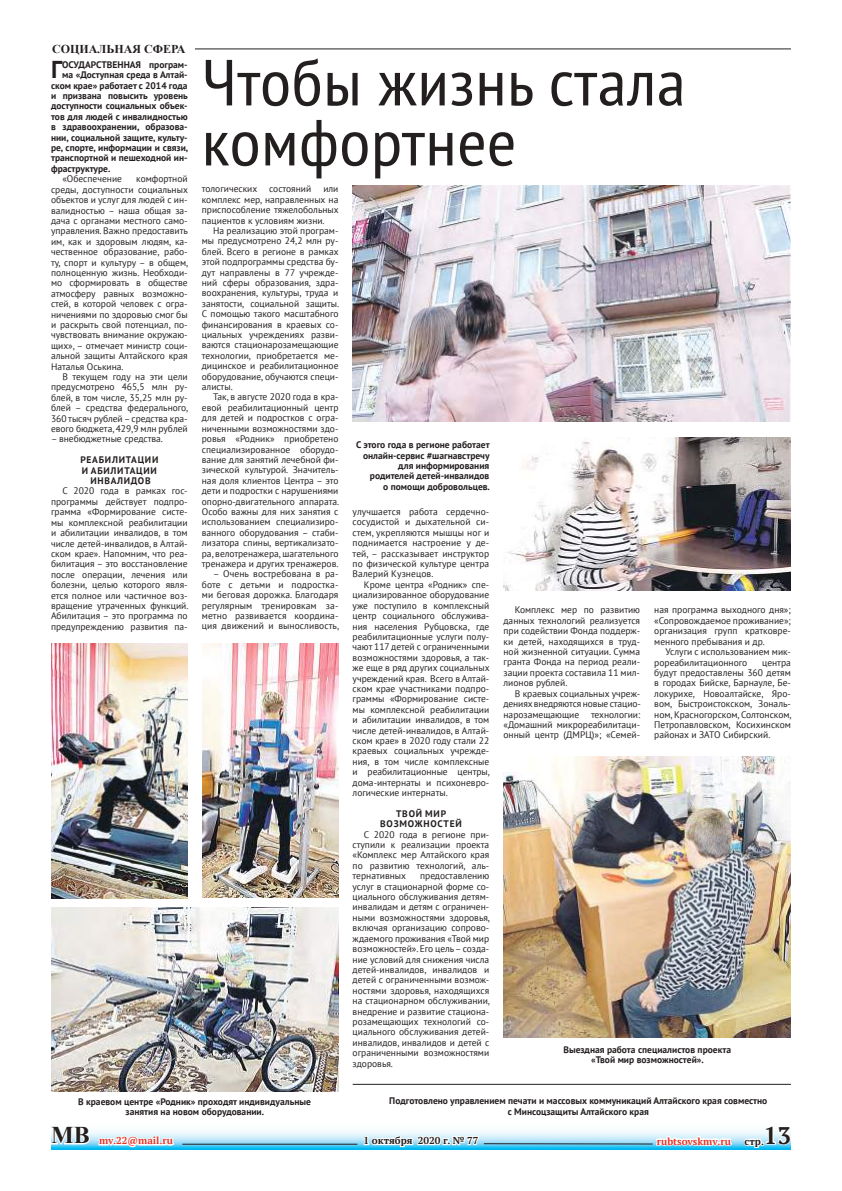
<style>
.page{position:relative;width:842px;height:1191px;background:#fff}
.page>*{position:absolute;margin:0;border:0;box-sizing:border-box;transform-origin:0 0}
.t1{font:condensed 65px/60px "PT Sans";letter-spacing:.01em;color:#241f1f;scale:1.1 1}
.t2{font:700 24.4px "PT Sans";color:#241f1f}
.t3{font:700 24px "Times New Roman";color:#241f1f}
.t4{font:700 24px "PT Serif";color:#241f1f}
.t5{font:700 12px "Times New Roman";color:#241f1f}
.t6{font:700 10px "PT Serif";color:#e83225}
.t7{font:700 10px "PT Serif";color:#241f1f}
.t8{font:9.5px/10.4px "PT Sans";color:#241f1f;text-align:justify}
.t9{font:700 9.5px/10.4px "PT Sans";color:#241f1f;text-align:center}
.t10{font:700 9.5px/10.4px "PT Sans";letter-spacing:.08em;color:#241f1f;text-align:center}
</style>
<div class="page">
<svg style="left:51px;top:1131px;width:691px;height:18px;background:#9adaf1"></svg>
<hr style="left:182px;top:1143px;width:175px;height:1px;background:#241f1f">
<svg style="left:742px;top:1131px;width:49px;height:19px"></svg>
<svg style="left:51px;top:1131px;width:40px;height:14px"></svg>
<svg style="left:97px;top:1091px;width:78px;height:59px"></svg>
<svg style="left:362px;top:1084px;width:371px;height:66px"></svg>
<hr style="left:195px;top:48px;width:596px;height:1px;background:#241f1f">
<svg style="left:200px;top:48px;width:490px;height:2px"></svg>
<img style="left:202px;top:643px;width:136px;height:254px">
<img style="left:51px;top:907px;width:287px;height:184px">
<img style="left:51px;top:643px;width:137px;height:256px">
<img style="left:503px;top:756px;width:288px;height:281px">
<img style="left:503px;top:437px;width:288px;height:153px">
<img style="left:353px;top:186px;width:438px;height:235px">
<hr style="left:353px;top:1083px;width:438px;height:1px;background:#241f1f">
<p class="t5" style="left:52px;top:40px;width:135px">СОЦИАЛЬНАЯ СФЕРА</p>
<h2 class="t2" style="left:51px;top:54px;width:13px">Г</h2>
<p class="t9" style="left:62px;top:59px;width:127px">ОСУДАРСТВЕННАЯ програм-</p>
<p class="t9" style="left:62px;top:69px;width:127px">ма «Доступная среда в Алтай-</p>
<p class="t9" style="left:51px;top:80px;width:138px">ском крае» работает с 2014 года</p>
<p class="t9" style="left:51px;top:90px;width:138px">и призвана повысить уровень</p>
<p class="t9" style="left:51px;top:101px;width:138px">доступности социальных объек-</p>
<p class="t9" style="left:51px;top:111px;width:138px">тов для людей с инвалидностью</p>
<p class="t9" style="left:51px;top:122px;width:138px">в здравоохранении, образова-</p>
<p class="t9" style="left:51px;top:132px;width:138px">нии, социальной защите, культу-</p>
<p class="t9" style="left:51px;top:142px;width:139px">ре, спорте, информации и связи,</p>
<p class="t9" style="left:51px;top:153px;width:138px">транспортной и пешеходной ин-</p>
<p class="t9" style="left:51px;top:163px;width:61px">фраструктуре.</p>
<p class="t8" style="left:62px;top:173px;width:61px">«Обеспечение</p>
<p class="t8" style="left:51px;top:173px;width:139px;text-indent:85px">комфортной среды, доступности социальных объектов и услуг для людей с ин&shy;валидностью – наша общая за&shy;дача с органами местного само&shy;управления. Важно предоставить им, как и здоровым людям, ка&shy;чественное образование, рабо&shy;ту, спорт и культуру – в общем, полноценную жизнь. Необходи&shy;мо сформировать в обществе атмосферу равных возможно&shy;стей, в которой человек с огра&shy;ничениями по здоровью смог бы и раскрыть свой потенциал, по&shy;чувствовать внимание окружаю&shy;щих», – отмечает министр соци&shy;альной защиты Алтайского края Наталья Оськина.</p>
<p class="t8" style="left:51px;top:371px;width:139px;text-indent:11px">В текущем году на эти цели предусмотрено 465,5 млн ру&shy;блей, в том числе, 35,25 млн ру&shy;блей – средства федерального, 360 тысяч рублей – средства кра&shy;евого бюджета, 429,9 млн рублей</p>
<p class="t8" style="left:51px;top:434px;width:113px">– внебюджетные средства.</p>
<p class="t10" style="left:80px;top:454px;width:80px">РЕАБИЛИТАЦИИ<br>И АБИЛИТАЦИИ<br>ИНВАЛИДОВ</p>
<p class="t8" style="left:51px;top:486px;width:139px;text-indent:11px">С 2020 года в рамках гос&shy;программы действует подпро&shy;грамма «Формирование систе&shy;мы комплексной реабилитации и абилитации инвалидов, в том числе детей-инвалидов, в Алтай&shy;ском крае». Напомним, что реа&shy;билитация – это восстановление после операции, лечения или болезни, целью которого явля&shy;ется полное или частичное воз&shy;вращение утраченных функций.<br>Абилитация – это программа по предупреждению развития па-</p>
<h1 class="t1" style="left:202px;top:51px;width:441px">Чтобы жизнь стала комфортнее</h1>
<p class="t8" style="left:202px;top:184px;width:111px">тологических состояний</p>
<p class="t8" style="left:202px;top:184px;width:138px;text-indent:121px">или комплекс мер, направленных на приспособление тяжелобольных пациентов к условиям жизни.</p>
<p class="t8" style="left:202px;top:225px;width:139px;text-indent:11px">На реализацию этой програм&shy;мы предусмотрено 24,2 млн ру&shy;блей. Всего в регионе в рамках этой подпрограммы средства бу&shy;дут направлены в 77 учрежде&shy;ний сферы образования, здра&shy;воохранения, культуры, труда и занятости, социальной защиты.<br>С помощью такого масштабного финансирования в краевых со&shy;циальных учреждениях разви&shy;ваются стационарозамещающие технологии, приобретается ме&shy;дицинское и реабилитационное оборудование, обучаются специ&shy;алисты.</p>
<p class="t8" style="left:202px;top:392px;width:139px;text-indent:11px">Так, в августе 2020 года в кра&shy;евой реабилитационный центр для детей и подростков с огра&shy;ниченными возможностями здо&shy;ровья «Родник» приобретено специализированное оборудо&shy;вание для занятий лечебной фи&shy;зической культурой. Значитель&shy;ная доля клиентов Центра – это дети и подростки с нарушениями опорно-двигательного аппарата.<br>Особо важны для них занятия с использованием специализиро&shy;ванного оборудования – стаби&shy;лизатора спины, вертикализато&shy;ра, велотренажера, шагательного тренажера и других тренажеров.</p>
<p class="t8" style="left:202px;top:568px;width:139px;text-indent:11px">– Очень востребована в ра&shy;боте с детьми и подростка&shy;ми беговая дорожка. Благодаря регулярным тренировкам за&shy;метно развивается координа&shy;ция движений и выносливость,</p>
<p class="t9" style="left:356px;top:439px;width:135px;text-align:right">С этого года в регионе работает онлайн-сервис #шагнавстречу для информирования родителей детей-инвалидов<br>о помощи добровольцев.</p>
<p class="t8" style="left:353px;top:506px;width:138px">улучшается работа сердечно&shy;сосудистой и дыхательной си&shy;стем, укрепляются мышцы ног и поднимается настроение у де&shy;тей, – рассказывает инструктор по физической культуре центра Валерий Кузнецов.</p>
<p class="t8" style="left:353px;top:579px;width:139px;text-indent:11px">Кроме центра «Родник» спе&shy;циализированное оборудование уже поступило в комплексный центр социального обслужива&shy;ния населения Рубцовска, где реабилитационные услуги полу&shy;чают 117 детей с ограниченными возможностями здоровья, а так&shy;же еще в ряд других социальных учреждений края. Всего в Алтай&shy;ском крае участниками подпро&shy;граммы «Формирование систе&shy;мы комплексной реабилитации и абилитации инвалидов, в том числе детей-инвалидов, в Алтай&shy;ском крае» в 2020 году стали 22 краевых социальных учрежде&shy;ния, в том числе комплексные и реабилитационные центры, дома-интернаты и психоневро&shy;логические интернаты.</p>
<p class="t10" style="left:380px;top:808px;width:83px">ТВОЙ МИР<br>ВОЗМОЖНОСТЕЙ</p>
<p class="t8" style="left:353px;top:829px;width:138px;text-indent:11px">С 2020 года в регионе при&shy;ступили к реализации проекта «Комплекс мер Алтайского края по развитию технологий, аль&shy;тернативных</p>
<p class="t8" style="left:503px;top:604px;width:138px;text-indent:11px">Комплекс мер по развитию данных технологий реализуется при содействии Фонда поддерж&shy;ки детей, находящихся в труд&shy;ной жизненной ситуации. Сумма гранта Фонда на период реали&shy;зации проекта составила 11 мил&shy;лионов рублей.</p>
<p class="t8" style="left:503px;top:688px;width:139px;text-indent:11px">В краевых социальных учреж&shy;дениях внедряются новые стацио&shy;нарозамещающие технологии: «Домашний микрореабилитаци&shy;онный центр (ДМРЦ)»; «Семей-</p>
<p class="t8" style="left:654px;top:604px;width:138px">ная программа выходного дня»; «Сопровождаемое проживание»; организация групп кратковре&shy;менного пребывания и др.</p>
<p class="t8" style="left:654px;top:646px;width:138px;text-indent:11px">Услуги с использованием мик&shy;рореабилитационного</p>
<p class="t8" style="left:654px;top:657px;width:139px;text-indent:108px">центра будут предоставлены 360 детям в городах Бийске, Барнауле, Бе&shy;локурихе, Новоалтайске, Яро&shy;вом, Быстроистокском, Зональ&shy;ном, Красногорском, Солтонском, Петропавловском, Косихинском районах и ЗАТО Сибирский.</p>
<p class="t8" style="left:353px;top:870px;width:139px;text-indent:67px">предоставлению услуг в стационарной форме со&shy;циального обслуживания детям&shy;инвалидам и детям с ограничен&shy;ными возможностями здоровья, включая организацию сопрово&shy;ждаемого проживания «Твой мир возможностей». Его цель – созда&shy;ние условий для снижения числа детей-инвалидов, инвалидов и детей с ограниченными возмож&shy;ностями здоровья, находящихся на стационарном обслуживании, внедрение и развитие стациона&shy;розамещающих технологий со&shy;циального обслуживания детей&shy;инвалидов, инвалидов и детей с ограниченными возможностями здоровья.</p>
<p class="t9" style="left:563px;top:1044px;width:169px">Выездная работа специалистов проекта «Твой мир возможностей».</p>
<p class="t9" style="left:78px;top:1096px;width:234px">В краевом центре «Родник» проходят индивидуальные занятия на новом оборудовании.</p>
<p class="t9" style="left:389px;top:1095px;width:380px">Подготовлено управлением печати и массовых коммуникаций Алтайского края совместно с Минсоцзащиты Алтайского края</p>
<h3 class="t4" style="left:764px;top:1119px;width:29px">13</h3>
<h3 class="t3" style="left:51px;top:1118px;width:40px">МВ</h3>
<p class="t6" style="left:99px;top:1134px;width:75px">mv.22@mail.ru</p>
<p class="t7" style="left:364px;top:1134px;width:116px">1 октября 2020 г. № 77</p>
<p class="t6" style="left:657px;top:1134px;width:76px">rubtsovskmv.ru</p>
<p class="t7" style="left:745px;top:1134px;width:21px">стр.</p>
</div>
